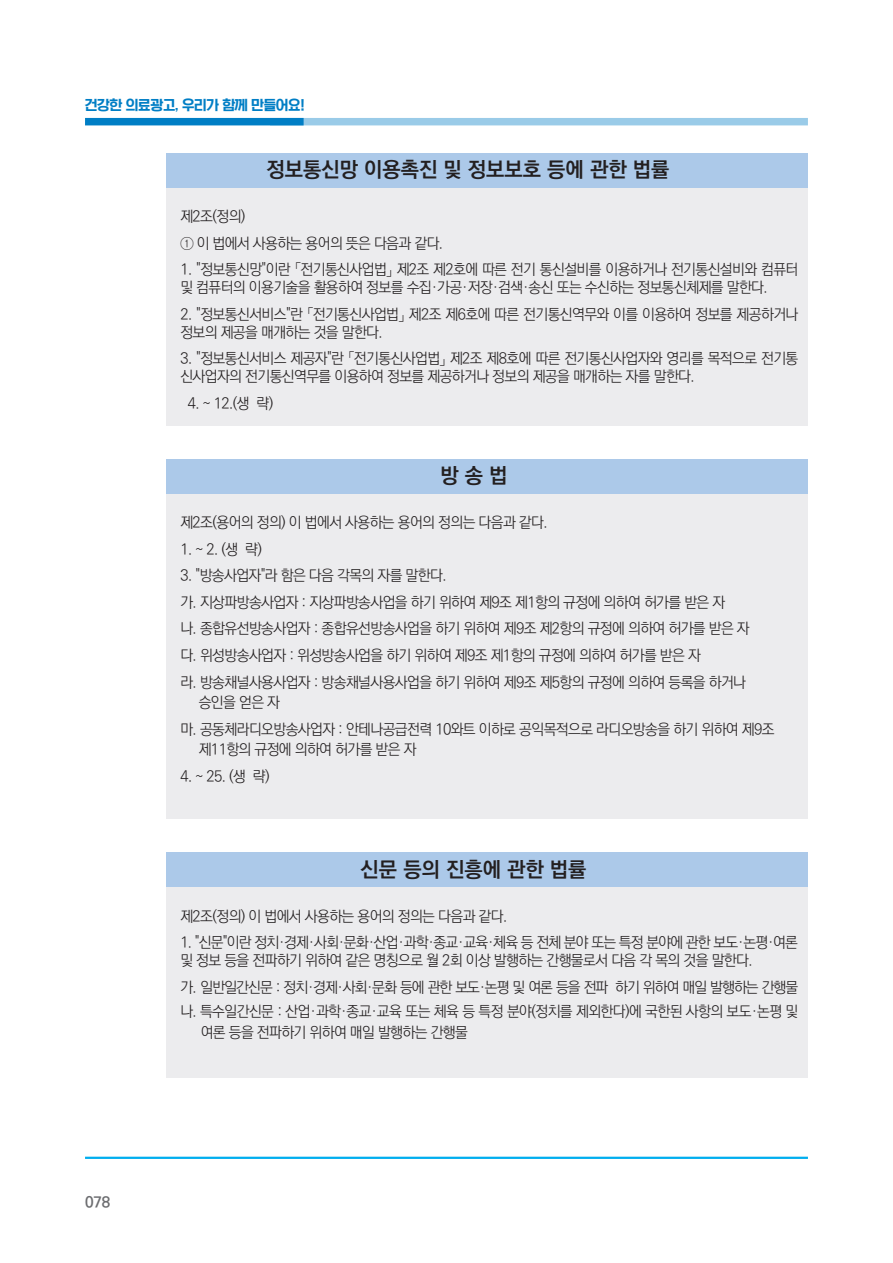
<style>
.page{position:relative;width:893px;height:1263px;background:#fff}
.page>*{position:absolute;margin:0;border:0;box-sizing:border-box;transform-origin:0 0}
.t1{font:700 21px "Ko Pub Dotum";color:#231f20}
.t2{font:300 15px/26.5px "Ko Pub Dotum";letter-spacing:-.04em;color:#231f20}
.t3{font:300 15px/24px "Ko Pub Dotum";letter-spacing:-.06em;color:#231f20}
.t4{font:700 15px "Ko Pub Dotum";color:#6c6d70}
.t5{font:13.5px "Korean SWGI3 R";letter-spacing:-.02em;color:#007ec5;scale:.95 1}
</style>
<div class="page">
<div style="left:270px;top:118px;width:538px;height:7px;background:#9acbe8"></div>
<div style="left:85px;top:118px;width:219px;height:7px;background:#007ec5"></div>
<hr style="left:85px;top:1157px;width:723px;height:2px;background:#00aeef">
<div style="left:167px;top:153px;width:641px;height:35px;background:#acc9e9"></div>
<div style="left:167px;top:459px;width:641px;height:35px;background:#acc9e9"></div>
<div style="left:167px;top:853px;width:641px;height:35px;background:#acc9e9"></div>
<div style="left:167px;top:188px;width:641px;height:237px;background:#ececee"></div>
<div style="left:167px;top:494px;width:641px;height:325px;background:#ececee"></div>
<div style="left:167px;top:888px;width:641px;height:190px;background:#ececee"></div>
<p class="t5" style="left:85px;top:97px;width:233px">건강한 의료광고, 우리가 함께 만들어요!</p>
<h1 class="t1" style="left:267px;top:159px;width:404px">정보통신망 이용촉진 및 정보보호 등에 관한 법률</h1>
<p class="t2" style="left:180px;top:204px;width:264px">제2조(정의)<br>① 이 법에서 사용하는 용어의 뜻은 다음과 같다.</p>
<p class="t2" style="left:180px;top:261px;width:619px;line-height:18px">1. "정보통신망"이란 「전기통신사업법」 제2조 제2호에 따른 전기 통신설비를 이용하거나 전기통신설비와 컴퓨터 및 컴퓨터의 이용기술을 활용하여 정보를 수집·가공·저장·검색·송신 또는 수신하는 정보통신체제를 말한다.</p>
<p class="t2" style="left:180px;top:306px;width:619px;line-height:18px">2. "정보통신서비스"란 「전기통신사업법」 제2조 제6호에 따른 전기통신역무와 이를 이용하여 정보를 제공하거나 정보의 제공을 매개하는 것을 말한다.</p>
<p class="t2" style="left:180px;top:350px;width:619px;line-height:18px">3. "정보통신서비스 제공자"란 「전기통신사업법」 제2조 제8호에 따른 전기통신사업자와 영리를 목적으로 전기통 신사업자의 전기통신역무를 이용하여 정보를 제공하거나 정보의 제공을 매개하는 자를 말한다.</p>
<p class="t2" style="left:188px;top:390px;width:87px">4. ~ 12.(생 략)</p>
<h1 class="t1" style="left:440px;top:465px;width:69px">방 송 법</h1>
<p class="t2" style="left:180px;top:510px;width:369px">제2조(용어의 정의) 이 법에서 사용하는 용어의 정의는 다음과 같다.</p>
<p class="t2" style="left:180px;top:537px;width:83px">1. ~ 2. (생 략)</p>
<p class="t2" style="left:180px;top:563px;width:571px">3. "방송사업자"라 함은 다음 각목의 자를 말한다.<br>가. 지상파방송사업자 : 지상파방송사업을 하기 위하여 제9조 제1항의 규정에 의하여 허가를 받은 자<br>나. 종합유선방송사업자 : 종합유선방송사업을 하기 위하여 제9조 제2항의 규정에 의하여 허가를 받은 자 다. 위성방송사업자 : 위성방송사업을 하기 위하여 제9조 제1항의 규정에 의하여 허가를 받은 자<br>라. 방송채널사용사업자 : 방송채널사용사업을 하기 위하여 제9조 제5항의 규정에 의하여 등록을 하거나</p>
<p class="t2" style="left:180px;top:690px;width:596px;text-indent:18px">승인을 얻은 자<br>마. 공동체라디오방송사업자 : 안테나공급전력 10와트 이하로 공익목적으로 라디오방송을 하기 위하여 제9조</p>
<p class="t2" style="left:199px;top:737px;width:219px">제11항의 규정에 의하여 허가를 받은 자</p>
<p class="t2" style="left:180px;top:763px;width:91px">4. ~ 25. (생 략)</p>
<h1 class="t1" style="left:361px;top:858px;width:227px">신문 등의 진흥에 관한 법률</h1>
<p class="t4" style="left:85px;top:1195px;width:27px">078</p>
<p class="t2" style="left:180px;top:903px;width:329px">제2조(정의) 이 법에서 사용하는 용어의 정의는 다음과 같다.</p>
<p class="t2" style="left:180px;top:934px;width:619px;line-height:18px">1. "신문"이란 정치·경제·사회·문화·산업·과학·종교·교육·체육 등 전체 분야 또는 특정 분야에 관한 보도·논평·여론 및 정보 등을 전파하기 위하여 같은 명칭으로 월 2회 이상 발행하는 간행물로서 다음 각 목의 것을 말한다.</p>
<p class="t3" style="left:180px;top:976px;width:619px">가. 일반일간신문 : 정치·경제·사회·문화 등에 관한 보도·논평 및 여론 등을 전파 하기 위하여 매일 발행하는 간행물 나. 특수일간신문 : 산업·과학·종교·교육 또는 체육 등 특정 분야(정치를 제외한다)에 국한된 사항의 보도·논평 및</p>
<p class="t2" style="left:201px;top:1019px;width:269px">여론 등을 전파하기 위하여 매일 발행하는 간행물</p>
</div>
